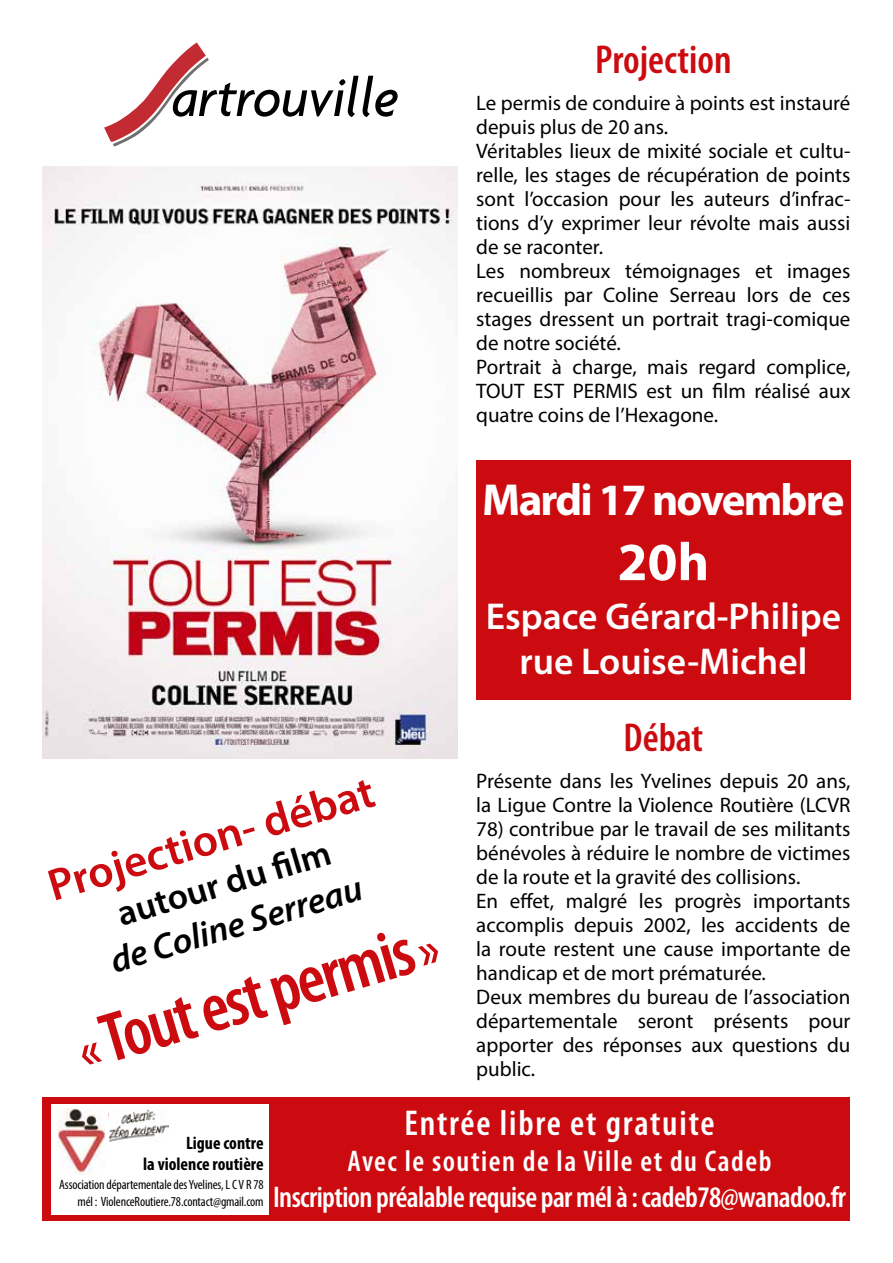
<style>
.page{position:relative;width:893px;height:1263px;background:#fff}
.page>*{position:absolute;margin:0;border:0;box-sizing:border-box;transform-origin:0 0}
.t1{font:600 condensed 70.5px "Myriad Pro";color:#cb0b0f}
.t2{font:700 54px "Myriad Pro";color:#fff}
.t3{font:600 45px "Myriad Pro";color:#cb0b0f}
.t4{font:700 45px "Myriad Pro";letter-spacing:-.04em;color:#fff}
.t5{font:600 condensed 40.5px "Myriad Pro";color:#cb0b0f}
.t6{font:600 37.5px/45px "Myriad Pro";color:#fff;text-align:center}
.t7{font:600 condensed 36px "Myriad Pro";letter-spacing:.05em;color:#fff}
.t8{font:italic 600 36px "Myriad Pro";color:#000}
.t9{font:600 36px "Myriad Pro";color:#000}
.t10{font:600 condensed 30px/36px "Myriad Pro";letter-spacing:-.02em;color:#fff;text-align:center}
.t11{font:21px/24px "Myriad Pro";color:#000}
.t12{font:700 condensed 18px/21px "Myriad Pro";color:#000;text-align:right}
.t13{font:condensed 13.5px/16.2px "Myriad Pro";letter-spacing:-.01em;color:#000;text-align:right}
</style>
<div class="page">
<img style="left:43px;top:167px;width:414px;height:591px">
<div style="left:476px;top:460px;width:374px;height:239px;background:#cb0b0f"></div>
<div style="left:43px;top:1097px;width:807px;height:123px;background:#cb0b0f"></div>
<svg style="left:104px;top:43px;width:294px;height:104px"></svg>
<div style="left:51px;top:1104px;width:218px;height:111px;background:#fff"></div>
<img style="left:58px;top:1108px;width:47px;height:67px">
<img style="left:109px;top:1110px;width:59px;height:32px">
<h3 class="t5" style="left:595px;top:35px;width:138px">Projection</h3>
<p class="t11" style="left:476px;top:90px;width:376px">Le permis de conduire à points est instauré depuis plus de 20 ans.<br>Véritables lieux de mixité sociale et cultu&shy;relle, les stages de récupération de points sont l’occasion pour les auteurs d’infrac&shy;tions d’y exprimer leur révolte mais aussi de se raconter.<br>Les nombreux témoignages et images recueillis par Coline Serreau lors de ces stages dressent un portrait tragi-comique de notre société.<br>Portrait à charge, mais regard complice, TOUT EST PERMIS est un film réalisé aux quatre coins de l’Hexagone.</p>
<h3 class="t3" style="left:41px;top:860px;width:339px;rotate:-17deg">Projection- débat</h3>
<h3 class="t9" style="left:112px;top:893px;width:222px;rotate:-17deg">autour du fi lm</h3>
<h3 class="t8" style="left:105px;top:940px;width:263px;rotate:-17deg">de Coline Serreau</h3>
<h1 class="t1" style="left:90px;top:997px;width:325px;rotate:-16deg">Tout est permis</h1>
<h3 class="t4" style="left:482px;top:471px;width:364px">Mardi 17 novembre</h3>
<h2 class="t2" style="left:618px;top:527px;width:93px">20h</h2>
<h3 class="t6" style="left:486px;top:593px;width:357px">Espace Gérard-Philipe rue Louise-Michel</h3>
<h3 class="t5" style="left:623px;top:713px;width:81px">Débat</h3>
<p class="t11" style="left:476px;top:768px;width:376px">Présente dans les Yvelines depuis 20 ans, la Ligue Contre la Violence Routière (LCVR</p>
<p class="t11" style="left:476px;top:816px;width:376px">78) contribue par le travail de ses militants bénévoles à réduire le nombre de victimes de la route et la gravité des collisions.<br>En effet, malgré les progrès importants accomplis depuis 2002, les accidents de la route restent une cause importante de handicap et de mort prématurée.<br>Deux membres du bureau de l’association départementale seront présents pour apporter des réponses aux questions du public.</p>
<p class="t12" style="left:143px;top:1132px;width:122px">Ligue contre<br>la violence routière</p>
<p class="t13" style="left:59px;top:1176px;width:206px">Association départementale des Yvelines, L C V R 78 mél : ViolenceRoutiere.78.contact@gmail.com</p>
<h3 class="t7" style="left:404px;top:1101px;width:312px">Entrée libre et gratuite</h3>
<h3 class="t10" style="left:273px;top:1142px;width:575px">Avec le soutien de la Ville et du Cadeb<br>Inscription préalable requise par mél à : cadeb78@wanadoo.fr</h3>
</div>
